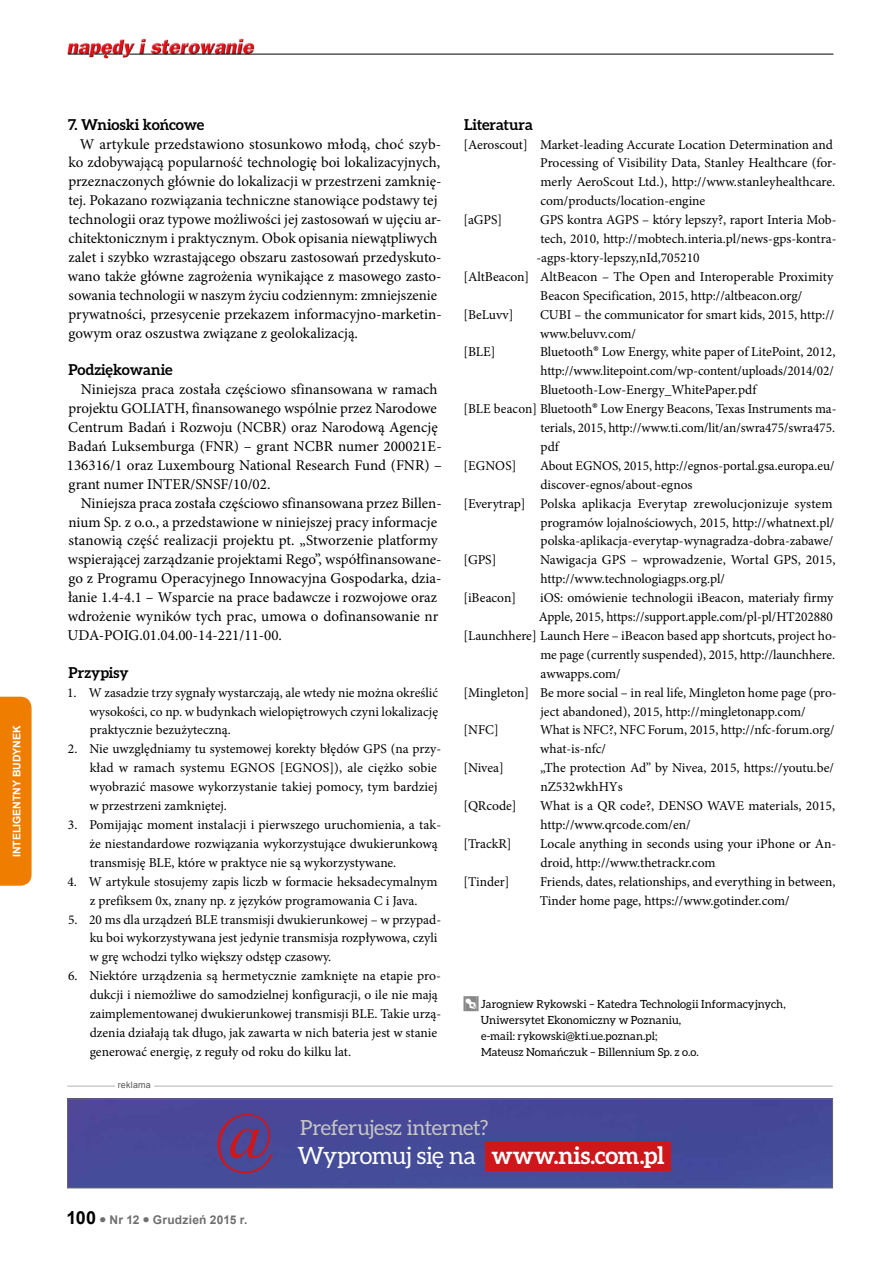
<style>
.page{position:relative;width:893px;height:1263px;background:#fff}
.page>*{position:absolute;margin:0;border:0;box-sizing:border-box;transform-origin:0 0}
.t1{font:700 23.85px "Aleo";letter-spacing:-.005em;color:#fff}
.t2{font:20.85px "Aleo";letter-spacing:-.01em;color:#c6c6c6}
.t3{font:15px/18.9px "Minion Pro";color:#000}
.t4{font:700 15px "Aleo";letter-spacing:-.005em;color:#000}
.t5{font:13.5px/18.9px "Minion Pro";color:#000}
.t6{font:700 12px "Arial";letter-spacing:.02em;color:#706f6f}
.t7{font:11.25px/15.9px "Aleo";letter-spacing:.005em;color:#000}
.t8{font:700 10.5px "Arial";color:#fff}
.t9{font:9px "Arial";letter-spacing:.02em;color:#575756}
.s1{font-size:18px}
.s2{font-size:18px;color:#000}
.s3{font-weight:400}
</style>
<div class="page">
<img style="left:67px;top:38px;width:190px;height:21px">
<hr style="left:129px;top:54px;width:704px;height:1px;background:#000">
<svg style="left:68px;top:54px;width:55px;height:1px"></svg>
<div style="left:0;top:697px;width:32px;height:189px;background:#ef7d00"></div>
<hr style="left:463px;top:996px;width:3px;height:15px;background:#878787">
<hr style="left:67px;top:1086px;width:766px;height:1px;background:#b3b2b2">
<div style="left:115px;top:1081px;width:39px;height:10px;background:#fff"></div>
<div style="left:69px;top:1101px;width:762px;height:85px;background:#454998"></div>
<div style="left:67px;top:1099px;width:766px;height:89px;border:1px solid #686868"></div>
<div style="left:486px;top:1141px;width:185px;height:30px;background:#cd171a"></div>
<svg style="left:217px;top:1114px;width:56px;height:59px;background:#643e7d"></svg>
<svg style="left:466px;top:996px;width:12px;height:15px"></svg>
<p class="t8" style="left:10px;top:857px;width:133px;rotate:-90deg">INTELIGENTNY BUDYNEK</p>
<p class="t4" style="left:68px;top:116px;width:138px">7. Wnioski końcowe</p>
<p class="t3" style="left:68px;top:134px;width:375px;text-indent:12px">W artykule przedstawiono stosunkowo młodą, choć szyb&shy;ko zdobywającą popularność technologię boi lokalizacyjnych, przeznaczonych głównie do lokalizacji w przestrzeni zamknię&shy;tej. Pokazano rozwiązania techniczne stanowiące podstawy tej technologii oraz typowe możliwości jej zastosowań w ujęciu ar&shy;chitektonicznym i praktycznym. Obok opisania niewątpliwych zalet i szybko wzrastającego obszaru zastosowań przedyskuto&shy;wano także główne zagrożenia wynikające z masowego zasto&shy;sowania technologii w naszym życiu codziennym: zmniejszenie prywatności, przesycenie przekazem informacyjno-marketin&shy;gowym oraz oszustwa związane z geolokalizacją.</p>
<p class="t4" style="left:69px;top:361px;width:106px">Podziękowanie</p>
<p class="t3" style="left:67px;top:380px;width:377px;text-indent:14px">Niniejsza praca została częściowo sfinansowana w ramach projektu GOLIATH, finansowanego wspólnie przez Narodowe Centrum Badań i Rozwoju (NCBR) oraz Narodową Agencję Badań Luksemburga (FNR) – grant NCBR numer 200021E-136316/1 oraz Luxembourg National Research Fund (FNR) – grant numer INTER/SNSF/10/02.</p>
<p class="t3" style="left:68px;top:493px;width:376px;text-indent:13px">Niniejsza praca została częściowo sfinansowana przez Billen&shy;nium Sp. z o.o., a przedstawione w niniejszej pracy informacje stanowią część realizacji projektu pt. „Stworzenie platformy wspierającej zarządzanie projektami Rego”, współfinansowane&shy;go z Programu Operacyjnego Innowacyjna Gospodarka, dzia&shy;łanie 1.4-4.1 – Wsparcie na prace badawcze i rozwojowe oraz wdrożenie wyników tych prac, umowa o dofinansowanie nr UDA-POIG.01.04.00-14-221/11-00.</p>
<p class="t4" style="left:69px;top:664px;width:62px">Przypisy</p>
<p class="t5" style="left:89px;top:683px;width:350px;text-align:justify;text-indent:-22px">1. W zasadzie trzy sygnały wystarczają, ale wtedy nie można określić wysokości, co np. w budynkach wielopiętrowych czyni lokalizację praktycznie bezużyteczną.</p>
<p class="t5" style="left:89px;top:740px;width:353px;text-indent:-22px">2. Nie uwzględniamy tu systemowej korekty błędów GPS (na przy&shy;kład w ramach systemu EGNOS [EGNOS]), ale ciężko sobie wyobrazić masowe wykorzystanie takiej pomocy, tym bardziej w przestrzeni zamkniętej.</p>
<p class="t5" style="left:89px;top:815px;width:353px;text-indent:-21px">3. Pomijając moment instalacji i pierwszego uruchomienia, a tak&shy;że niestandardowe rozwiązania wykorzystujące dwukierunkową transmisję BLE, które w praktyce nie są wykorzystywane.</p>
<p class="t5" style="left:67px;top:872px;width:371px;text-align:center">4. W artykule stosujemy zapis liczb w formacie heksadecymalnym z prefiksem 0x, znany np. z języków programowania C i Java.</p>
<p class="t5" style="left:89px;top:910px;width:353px;text-indent:-21px">5. 20 ms dla urządzeń BLE transmisji dwukierunkowej – w przypad&shy;ku boi wykorzystywana jest jedynie transmisja rozpływowa, czyli w grę wchodzi tylko większy odstęp czasowy.</p>
<p class="t5" style="left:90px;top:966px;width:353px;text-indent:-22px">6. Niektóre urządzenia są hermetycznie zamknięte na etapie pro&shy;dukcji i niemożliwe do samodzielnej konfiguracji, o ile nie mają zaimplementowanej dwukierunkowej transmisji BLE. Takie urzą&shy;dzenia działają tak długo, jak zawarta w nich bateria jest w stanie generować energię, z reguły od roku do kilku lat.</p>
<p class="t9" style="left:118px;top:1079px;width:35px">reklama</p>
<p class="t4" style="left:464px;top:116px;width:70px">Literatura</p>
<p class="t5" style="left:463px;top:135px;width:371px">[Aeroscout] Market-leading Accurate Location Determination and</p>
<p class="t5" style="left:540px;top:154px;width:298px">Processing of Visibility Data, Stanley Healthcare (for-</p>
<p class="t5" style="left:540px;top:173px;width:296px">merly AeroScout Ltd.), http://www.stanleyhealthcare.</p>
<p class="t5" style="left:540px;top:192px;width:166px">com/products/location-engine</p>
<p class="t5" style="left:463px;top:210px;width:40px">[aGPS]</p>
<p class="t5" style="left:540px;top:210px;width:298px">GPS kontra AGPS – który lepszy?, raport Interia Mob-</p>
<p class="t5" style="left:540px;top:229px;width:298px">tech, 2010, http://mobtech.interia.pl/news-gps-kontra-</p>
<p class="t5" style="left:536px;top:248px;width:165px">-agps-ktory-lepszy,nId,705210</p>
<p class="t5" style="left:463px;top:267px;width:371px">[AltBeacon] AltBeacon – The Open and Interoperable Proximity</p>
<p class="t5" style="left:540px;top:286px;width:264px">Beacon Specification, 2015, http://altbeacon.org/</p>
<p class="t5" style="left:463px;top:305px;width:51px">[BeLuvv]</p>
<p class="t5" style="left:540px;top:305px;width:296px">CUBI – the communicator for smart kids, 2015, http:// www.beluvv.com/</p>
<p class="t5" style="left:463px;top:343px;width:34px">[BLE]</p>
<p class="t5" style="left:540px;top:343px;width:297px">Bluetooth<span class="s1">®</span> Low Energy, white paper of LitePoint, 2012,</p>
<p class="t5" style="left:541px;top:362px;width:295px">http://www.litepoint.com/wp-content/uploads/2014/02/</p>
<p class="t5" style="left:540px;top:381px;width:218px">Bluetooth-Low-Energy_WhitePaper.pdf</p>
<p class="t5" style="left:463px;top:399px;width:375px">[BLE beacon] Bluetooth<span class="s1">®</span> Low Energy Beacons, Texas Instruments ma-</p>
<p class="t5" style="left:540px;top:418px;width:296px">terials, 2015, http://www.ti.com/lit/an/swra475/swra475.</p>
<p class="t5" style="left:541px;top:437px;width:20px">pdf</p>
<p class="t5" style="left:463px;top:456px;width:54px">[EGNOS]</p>
<p class="t5" style="left:540px;top:456px;width:296px">About EGNOS, 2015, http://egnos-portal.gsa.europa.eu/</p>
<p class="t5" style="left:540px;top:475px;width:154px">discover-egnos/about-egnos</p>
<p class="t5" style="left:463px;top:494px;width:371px">[Everytrap] Polska aplikacja Everytap zrewolucjonizuje system</p>
<p class="t5" style="left:541px;top:513px;width:295px">programów lojalnościowych, 2015, http://whatnext.pl/</p>
<p class="t5" style="left:541px;top:532px;width:294px">polska-aplikacja-everytap-wynagradza-dobra-zabawe/</p>
<p class="t5" style="left:463px;top:551px;width:35px">[GPS]</p>
<p class="t5" style="left:540px;top:551px;width:297px">Nawigacja GPS – wprowadzenie, Wortal GPS, 2015, http://www.technologiagps.org.pl/</p>
<p class="t5" style="left:463px;top:588px;width:54px">[iBeacon]</p>
<p class="t5" style="left:540px;top:588px;width:295px">iOS: omówienie technologii iBeacon, materiały firmy</p>
<p class="t5" style="left:539px;top:607px;width:295px">Apple, 2015, https://support.apple.com/pl-pl/HT202880</p>
<p class="t5" style="left:463px;top:626px;width:375px">[Launchhere] Launch Here – iBeacon based app shortcuts, project ho-</p>
<p class="t5" style="left:540px;top:645px;width:296px">me page (currently suspended), 2015, http://launchhere.</p>
<p class="t5" style="left:541px;top:664px;width:82px">awwapps.com/</p>
<p class="t5" style="left:463px;top:683px;width:375px">[Mingleton] Be more social – in real life, Mingleton home page (pro-</p>
<p class="t5" style="left:540px;top:702px;width:267px">ject abandoned), 2015, http://mingletonapp.com/</p>
<p class="t5" style="left:463px;top:721px;width:37px">[NFC]</p>
<p class="t5" style="left:540px;top:721px;width:296px">What is NFC?, NFC Forum, 2015, http://nfc-forum.org/ what-is-nfc/</p>
<p class="t5" style="left:463px;top:759px;width:42px">[Nivea]</p>
<p class="t5" style="left:540px;top:759px;width:295px">„The protection Ad” by Nivea, 2015, https://youtu.be/ nZ532wkhHYs</p>
<p class="t5" style="left:463px;top:796px;width:55px">[QRcode]</p>
<p class="t5" style="left:540px;top:796px;width:297px">What is a QR code?, DENSO WAVE materials, 2015, http://www.qrcode.com/en/</p>
<p class="t5" style="left:463px;top:834px;width:50px">[TrackR]</p>
<p class="t5" style="left:540px;top:834px;width:298px">Locale anything in seconds using your iPhone or An&shy;droid, http://www.thetrackr.com</p>
<p class="t5" style="left:463px;top:872px;width:48px">[Tinder]</p>
<p class="t5" style="left:540px;top:872px;width:297px">Friends, dates, relationships, and everything in between,<br>Tinder home page, https://www.gotinder.com/</p>
<p class="t7" style="left:481px;top:996px;width:306px">Jarogniew Rykowski – Katedra Technologii Informacyjnych, Uniwersytet Ekonomiczny w Poznaniu,<br>e-mail: rykowski@kti.ue.poznan.pl;<br>Mateusz Nomańczuk – Billennium Sp. z o.o.</p>
<p class="t6" style="left:67px;top:1212px;width:182px"><span class="s2">100</span> ● Nr 12 ● Grudzień 2015 r.</p>
<h2 class="t2" style="left:300px;top:1115px;width:190px">Preferujesz internet?</h2>
<h1 class="t1" style="left:297px;top:1142px;width:369px"><span class="s3">Wypromuj się na</span> www.nis.com.pl</h1>
</div>
